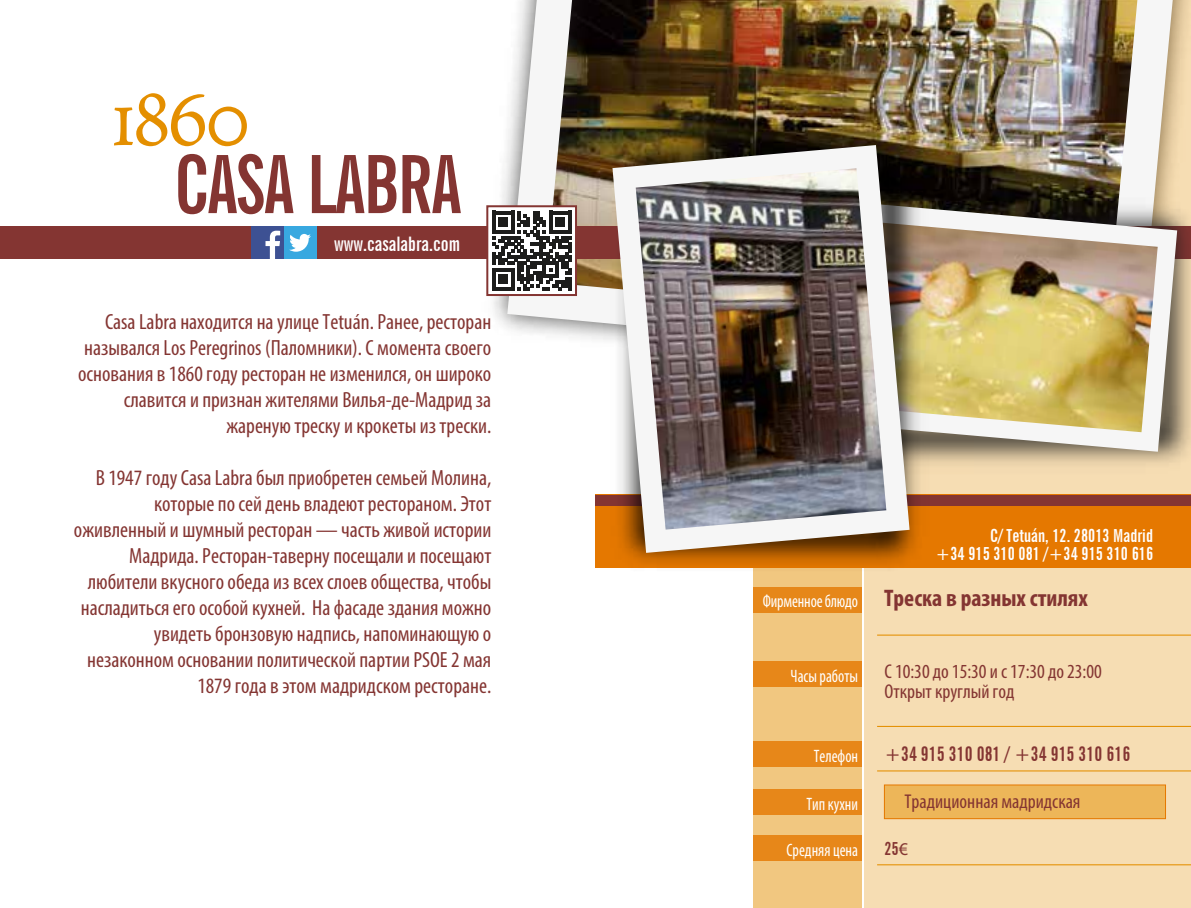
<style>
.page{position:relative;width:1191px;height:908px;background:#fff}
.page>*{position:absolute;margin:0;border:0;box-sizing:border-box;transform-origin:0 0}
.t1{font:96.6px "Adobe Jenson Regular SC";color:#e48f00}
.t2{font:700 extra-condensed 80.2px "News Gothic BT";letter-spacing:-.02em;color:#843532}
.t3{font:700 condensed 24px "Myriad Pro";color:#843532}
.t4{font:condensed 22px/26px "Myriad Pro";color:#843532;text-align:right}
.t5{font:condensed 20px/20px "Myriad Pro";color:#843532}
.t6{font:700 extra-condensed 20px "News Gothic BT";color:#843532}
.t7{font:700 extra-condensed 20px "News Gothic BT";color:#fff}
.t8{font:700 extra-condensed 18px/18.8px "News Gothic BT";color:#fff;text-align:right}
.t9{font:condensed 18px "Myriad Pro";color:#fff;scale:.9 1}
.t10{font:700 extra-condensed 18px "News Gothic BT";color:#843532}
.s1{font-weight:400;font-size:18px;color:#fff}
.s2{font-family:"Myriad Pro";font-weight:400;font-stretch:normal}
</style>
<div class="page">
<div style="left:753px;top:0;width:108px;height:907px;background:#f1c780"></div>
<div style="left:864px;top:0;width:327px;height:907px;background:#f6ddb3"></div>
<div style="left:595px;top:494px;width:596px;height:73px;background:#e57800"></div>
<img style="left:490px;top:0;width:698px;height:327px">
<img style="left:507px;top:0;width:665px;height:336px">
<div style="left:0;top:226px;width:1191px;height:33px;background:#843532"></div>
<img style="left:973px;top:151px;width:218px;height:355px">
<img style="left:973px;top:202px;width:204px;height:249px">
<img style="left:564px;top:87px;width:409px;height:531px">
<img style="left:612px;top:145px;width:297px;height:407px">
<hr style="left:877px;top:725px;width:314px;height:1px;background:#e48f00">
<hr style="left:877px;top:634px;width:314px;height:1px;background:#e48f00">
<div style="left:753px;top:788px;width:108px;height:26px;background:#e78719"></div>
<div style="left:753px;top:660px;width:108px;height:26px;background:#e78719"></div>
<hr style="left:877px;top:770px;width:314px;height:1px;background:#e48f00">
<div style="left:753px;top:741px;width:108px;height:25px;background:#e78719"></div>
<hr style="left:877px;top:863px;width:314px;height:1px;background:#e48f00">
<div style="left:753px;top:835px;width:108px;height:25px;background:#e78719"></div>
<div style="left:251px;top:226px;width:32px;height:33px;background:#3d5193"></div>
<svg style="left:265px;top:230px;width:15px;height:29px"></svg>
<div style="left:283px;top:226px;width:33px;height:33px;background:#38a8e0"></div>
<svg style="left:289px;top:234px;width:22px;height:17px"></svg>
<div style="left:486px;top:205px;width:91px;height:91px;background:#fff;border:2px solid #843532"></div>
<div style="left:884px;top:784px;width:281px;height:34px;background:#edb659"></div>
<div style="left:884px;top:784px;width:282px;height:34px;border:1px solid #e57800"></div>
<svg style="left:492px;top:211px;width:79px;height:79px"></svg>
<h1 class="t1" style="left:110px;top:66px;width:142px">1860</h1>
<h2 class="t2" style="left:174px;top:136px;width:289px">CASA LABRA</h2>
<p class="t7" style="left:334px;top:231px;width:127px">www.casalabra.com</p>
<p class="t4" style="left:78px;top:308px;width:415px">Casa Labra находится на улице Tetuán. Ранее, ресторан назывался Los Peregrinos (Паломники). С момента своего основания в 1860 году ресторан не изменился, он широко славится и признан жителями Вилья-де-Мадрид за жареную треску и крокеты из трески.</p>
<p class="t4" style="left:74px;top:464px;width:419px">В 1947 году Casa Labra был приобретен семьей Молина, которые по сей день владеют рестораном. Этот оживленный и шумный ресторан — часть живой истории Мадрида. Ресторан-таверну посещали и посещают любители вкусного обеда из всех слоев общества, чтобы насладиться его особой кухней. На фасаде здания можно увидеть бронзовую надпись, напоминающую о незаконном основании политической партии PSOE 2 мая 1879 года в этом мадридском ресторане.</p>
<p class="t8" style="left:935px;top:525px;width:219px">C/ Tetuán, 12. 28013 Madrid<br>+34 915 310 081 /+34 915 310 616</p>
<p class="t3" style="left:763px;top:583px;width:327px"><span class="s1">Фирменное блюдо</span> Треска в разных стилях</p>
<p class="t9" style="left:790px;top:664px;width:76px">Часы работы</p>
<p class="t5" style="left:884px;top:660px;width:219px">С 10:30 до 15:30 и с 17:30 до 23:00<br>Открыт круглый год</p>
<p class="t9" style="left:814px;top:745px;width:51px">Телефон</p>
<p class="t6" style="left:884px;top:741px;width:247px">+34 915 310 081 / +34 915 310 616</p>
<p class="t9" style="left:806px;top:792px;width:59px">Тип кухни</p>
<p class="t5" style="left:904px;top:790px;width:178px">Традиционная мадридская</p>
<p class="t9" style="left:786px;top:838px;width:81px">Средняя цена</p>
<p class="t10" style="left:884px;top:836px;width:25px">25<span class="s2">€</span></p>
</div>
